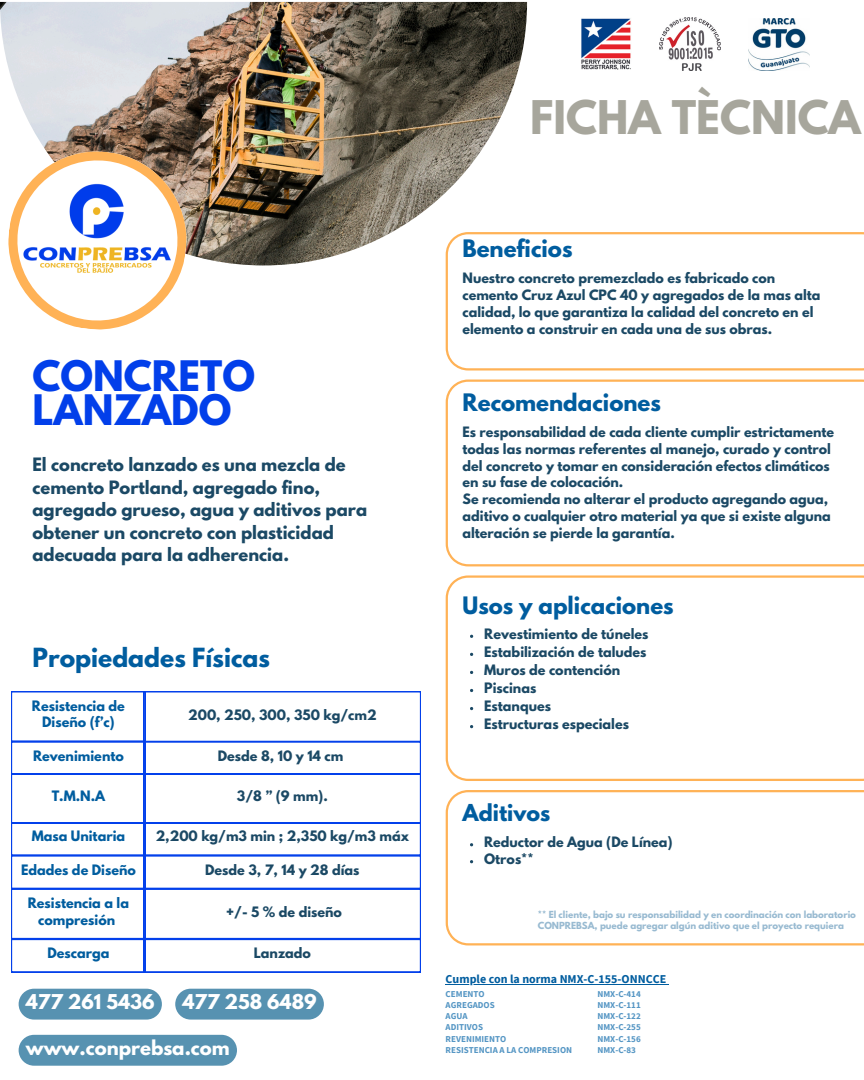
<style>
.page{position:relative;width:864px;height:1080px;background:#fff}
.page>*{position:absolute;margin:0;border:0;box-sizing:border-box;transform-origin:0 0}
.t1{font:700 41.1px "League Spartan";color:#a7a69c}
.t2{font:700 37.2px/34.8px "League Spartan";color:#023fea}
.t3{font:700 23.4px "League Spartan";color:#005d9f}
.t4{font:700 21.3px "League Spartan";color:#005d9f}
.t5{font:700 20.7px "League Spartan";color:#005d9f}
.t6{font:700 18.15px "League Spartan";color:#fff}
.t7{font:700 16.35px/22.5px "League Spartan";color:#1b4965}
.t8{font:700 12.75px/16.8px "League Spartan";color:#1b4965}
.t9{font:700 12.75px/16.8px "League Spartan";color:#005d9f;text-align:center}
.t10{font:700 12px "Source Sans Pro";color:#005d9f}
.t11{font:700 9px/11.2px "Source Sans Pro";color:#5596c4}
.t12{font:700 8.7px/11.6px "League Spartan";color:#98bad1}
</style>
<div class="page">
<img style="left:0;top:2px;width:527px;height:263px">
<svg style="left:446px;top:380px;width:418px;height:186px"></svg>
<svg style="left:446px;top:790px;width:418px;height:155px"></svg>
<svg style="left:446px;top:575px;width:418px;height:206px"></svg>
<svg style="left:3px;top:146px;width:188px;height:184px"></svg>
<img style="left:0;top:154px;width:182px;height:173px">
<svg style="left:446px;top:232px;width:418px;height:138px"></svg>
<svg style="left:11px;top:691px;width:410px;height:281px"></svg>
<div style="left:19px;top:989px;width:143px;height:31px;background:#5792b1;border-radius:15px"></div>
<div style="left:19px;top:1035px;width:218px;height:31px;background:#5792b1"></div>
<div style="left:175px;top:989px;width:149px;height:31px;background:#5792b1;border-radius:15px"></div>
<hr style="left:446px;top:984px;width:220px;height:1px;background:#005d9f">
<img style="left:659px;top:18px;width:61px;height:53px">
<img style="left:581px;top:18px;width:50px;height:52px">
<img style="left:749px;top:18px;width:61px;height:53px">
<h1 class="t1" style="left:530px;top:97px;width:332px">FICHA TÈCNICA</h1>
<h2 class="t2" style="left:32px;top:363px;width:224px">CONCRETO<br>LANZADO</h2>
<p class="t7" style="left:32px;top:455px;width:336px">El concreto lanzado es una mezcla de cemento Portland, agregado fino, agregado grueso, agua y aditivos para obtener un concreto con plasticidad adecuada para la adherencia.</p>
<h3 class="t3" style="left:32px;top:646px;width:239px">Propiedades Físicas</h3>
<p class="t9" style="left:32px;top:699px;width:95px">Resistencia de<br>Diseño (f’c)</p>
<p class="t8" style="left:188px;top:708px;width:190px">200, 250, 300, 350 kg/cm2</p>
<p class="t9" style="left:33px;top:749px;width:92px">Revenimiento</p>
<p class="t8" style="left:218px;top:749px;width:127px">Desde 8, 10 y 14 cm</p>
<p class="t9" style="left:52px;top:790px;width:55px">T.M.N.A</p>
<p class="t8" style="left:237px;top:790px;width:93px">3/8 ” (9 mm).</p>
<p class="t9" style="left:32px;top:829px;width:95px">Masa Unitaria</p>
<p class="t8" style="left:156px;top:829px;width:255px">2,200 kg/m3 min ; 2,350 kg/m3 máx</p>
<p class="t9" style="left:21px;top:863px;width:116px">Edades de Diseño</p>
<p class="t8" style="left:205px;top:863px;width:156px">Desde 3, 7, 14 y 28 días</p>
<p class="t9" style="left:28px;top:896px;width:103px">Resistencia a la compresión</p>
<p class="t8" style="left:226px;top:905px;width:117px">+/- 5 % de diseño</p>
<p class="t9" style="left:47px;top:946px;width:64px">Descarga</p>
<p class="t8" style="left:254px;top:946px;width:59px">Lanzado</p>
<h3 class="t6" style="left:26px;top:993px;width:130px">477 261 5436</h3>
<h3 class="t6" style="left:26px;top:1039px;width:205px">www.conprebsa.com</h3>
<h3 class="t6" style="left:183px;top:993px;width:136px">477 258 6489</h3>
<h3 class="t4" style="left:463px;top:238px;width:112px">Beneficios</h3>
<p class="t8" style="left:463px;top:271px;width:359px">Nuestro concreto premezclado es fabricado con cemento Cruz Azul CPC 40 y agregados de la mas alta calidad, lo que garantiza la calidad del concreto en el elemento a construir en cada una de sus obras.</p>
<h3 class="t4" style="left:463px;top:392px;width:200px">Recomendaciones</h3>
<p class="t8" style="left:463px;top:425px;width:373px">Es responsabilidad de cada cliente cumplir estrictamente todas las normas referentes al manejo, curado y control del concreto y tomar en consideración efectos climáticos en su fase de colocación.<br>Se recomienda no alterar el producto agregando agua, aditivo o cualquier otro material ya que si existe alguna alteración se pierde la garantía.</p>
<h3 class="t4" style="left:463px;top:595px;width:213px">Usos y aplicaciones</h3>
<p class="t8" style="left:484px;top:626px;width:166px;line-height:18px">Revestimiento de túneles<br>Estabilización de taludes<br>Muros de contención<br>Piscinas<br>Estanques<br>Estructuras especiales</p>
<h3 class="t5" style="left:463px;top:802px;width:89px">Aditivos</h3>
<p class="t8" style="left:484px;top:835px;width:190px">Reductor de Agua (De Línea)<br>Otros**</p>
<p class="t12" style="left:538px;top:909px;width:320px">** El cliente, bajo su responsabilidad y en coordinación con laboratorio<br>CONPREBSA, puede agregar algún aditivo que el proyecto requiera</p>
<p class="t10" style="left:446px;top:971px;width:222px">Cumple con la norma NMX-C-155-ONNCCE</p>
<p class="t11" style="left:446px;top:988px;width:128px">CEMENTO<br>AGREGADOS<br>AGUA<br>ADITIVOS<br>REVENIMIENTO<br>RESISTENCIA A LA COMPRESION</p>
<p class="t11" style="left:597px;top:988px;width:45px;text-align:justify">NMX-C-414<br>NMX-C-111<br>NMX-C-122<br>NMX-C-255<br>NMX-C-156<br>NMX-C-83</p>
</div>
